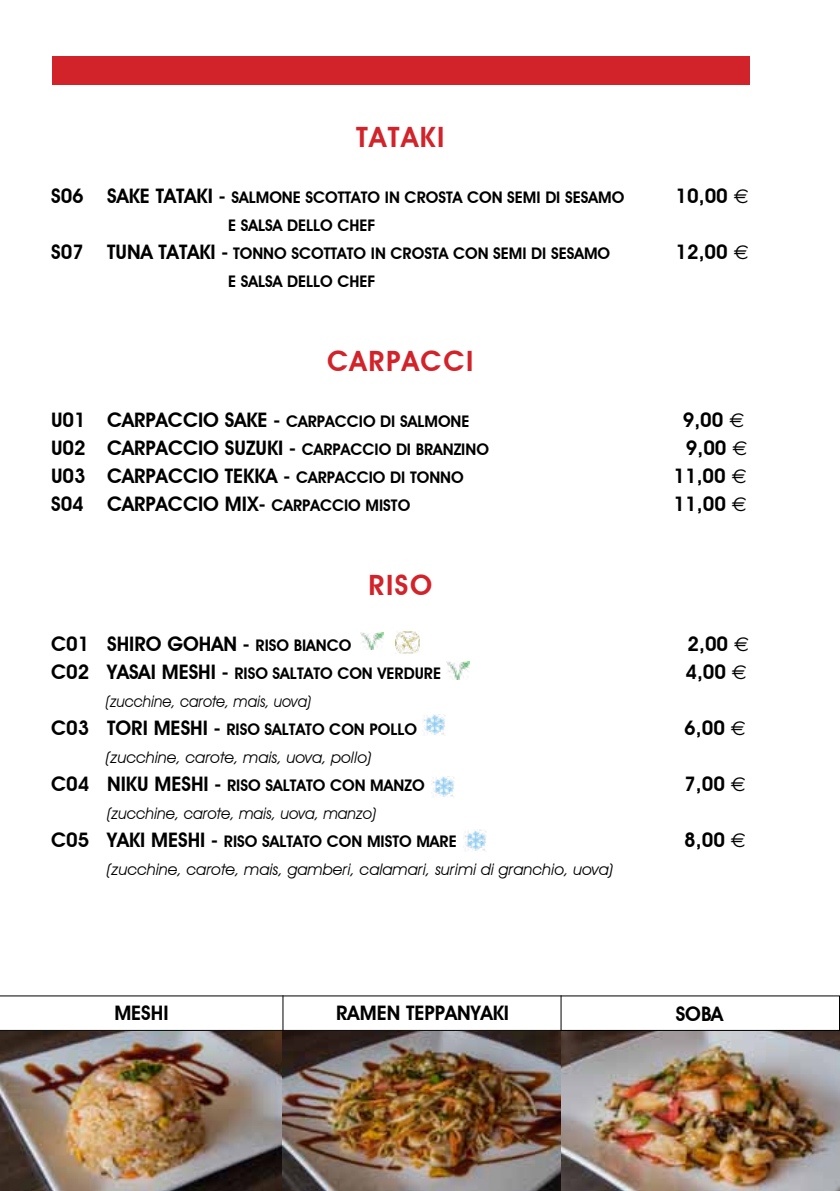
<style>
.page{position:relative;width:840px;height:1191px;background:#fff}
.page>*{position:absolute;margin:0;border:0;box-sizing:border-box;transform-origin:0 0}
.t1{font:600 28px "Avant Garde IT Cby BT";letter-spacing:.06em;color:#d2232a}
.t2{font:600 20px "Avant Garde IT Cby BT";color:#000}
.t3{font:600 16px/28px "Avant Garde IT Cby BT";color:#000}
.t4{font:italic 16px/28px "Avant Garde IT Cby BT";color:#000;text-align:center}
.t5{font:italic 16px/28px "Avant Garde IT Cby BT";color:#000;scale:.96 1}
.t6{font:italic 16px/28px "Avant Garde IT Cby BT";color:#000;scale:.93 1}
.s1{font-size:20px}
.s2{font-family:"Euro Sans";font-weight:400}
.s3{font-size:16px}
.s4{font-weight:600;font-style:normal;font-size:20px}
.s5{font-weight:600;font-style:normal}
</style>
<div class="page">
<img style="left:360px;top:632px;width:23px;height:18px">
<img style="left:395px;top:631px;width:24px;height:22px">
<img style="left:446px;top:662px;width:23px;height:17px">
<img style="left:422px;top:714px;width:23px;height:21px">
<img style="left:431px;top:776px;width:23px;height:21px">
<img style="left:463px;top:829px;width:23px;height:22px">
<img style="left:0;top:1031px;width:839px;height:160px">
<div style="left:52px;top:56px;width:696px;height:28px;background:#d2232a"></div>
<svg style="left:0;top:995px;width:839px;height:36px"></svg>
<hr style="left:282px;top:995px;width:1px;height:36px;background:#000">
<hr style="left:560px;top:995px;width:1px;height:36px;background:#000">
<h1 class="t1" style="left:356px;top:120px;width:90px">TATAKI</h1>
<p class="t3" style="left:51px;top:183px;width:574px"><span class="s1">S06 SAKE TATAKI -</span> SALMONE SCOTTATO IN CROSTA CON SEMI DI SESAMO</p>
<p class="t2" style="left:675px;top:184px;width:75px">10,00 <span class="s2">4</span></p>
<p class="t3" style="left:51px;top:211px;width:560px;text-indent:177px">E SALSA DELLO CHEF<br><span class="s1">S07 TUNA TATAKI -</span> TONNO SCOTTATO IN CROSTA CON SEMI DI SESAMO</p>
<p class="t2" style="left:675px;top:240px;width:75px">12,00 <span class="s2">4</span></p>
<p class="t3" style="left:228px;top:267px;width:148px">E SALSA DELLO CHEF</p>
<h1 class="t1" style="left:327px;top:344px;width:148px">CARPACCI</h1>
<p class="t3" style="left:51px;top:407px;width:419px"><span class="s1">U01 CARPACCIO SAKE -</span> CARPACCIO DI SALMONE</p>
<p class="t2" style="left:682px;top:408px;width:63px">9,00 <span class="s2">4</span></p>
<p class="t2" style="left:51px;top:436px;width:439px">U02 CARPACCIO SUZUKI - <span class="s3">CARPACCIO DI BRANZINO</span></p>
<p class="t2" style="left:685px;top:436px;width:63px">9,00 <span class="s2">4</span></p>
<p class="t2" style="left:51px;top:464px;width:414px">U03 CARPACCIO TEKKA - <span class="s3">CARPACCIO DI TONNO</span></p>
<p class="t2" style="left:673px;top:464px;width:75px">11,00 <span class="s2">4</span></p>
<p class="t2" style="left:51px;top:492px;width:360px">S04 CARPACCIO MIX- <span class="s3">CARPACCIO MISTO</span></p>
<p class="t2" style="left:673px;top:492px;width:75px">11,00 <span class="s2">4</span></p>
<h1 class="t1" style="left:368px;top:568px;width:65px">RISO</h1>
<p class="t2" style="left:51px;top:632px;width:301px">C01 SHIRO GOHAN - <span class="s3">RISO BIANCO</span></p>
<p class="t2" style="left:687px;top:632px;width:63px">2,00 <span class="s2">4</span></p>
<p class="t3" style="left:51px;top:659px;width:391px"><span class="s1">C02 YASAI MESHI -</span> RISO SALTATO CON VERDURE</p>
<p class="t2" style="left:685px;top:660px;width:63px">4,00 <span class="s2">4</span></p>
<p class="t6" style="left:51px;top:687px;width:395px;text-indent:55px">(zucchine, carote, mais, uova)<br><span class="s4">C03 TORI MESHI -</span> <span class="s5">RISO SALTATO CON POLLO</span></p>
<p class="t2" style="left:684px;top:716px;width:63px">6,00 <span class="s2">4</span></p>
<p class="t4" style="left:51px;top:743px;width:375px">(zucchine, carote, mais, uova, pollo)<br><span class="s4">C04 NIKU MESHI -</span> <span class="s5">RISO SALTATO CON MANZO</span></p>
<p class="t5" style="left:51px;top:799px;width:424px;text-indent:56px">(zucchine, carote, mais, uova, manzo)<br><span class="s4">C05 YAKI MESHI -</span> <span class="s5">RISO SALTATO CON MISTO MARE</span></p>
<p class="t4" style="left:107px;top:855px;width:507px">(zucchine, carote, mais, gamberi, calamari, surimi di granchio, uova)</p>
<p class="t2" style="left:684px;top:772px;width:63px">7,00 <span class="s2">4</span></p>
<p class="t2" style="left:684px;top:828px;width:63px">8,00 <span class="s2">4</span></p>
<p class="t2" style="left:114px;top:1001px;width:56px">MESHI</p>
<p class="t2" style="left:336px;top:1000px;width:174px">RAMEN TEPPANYAKI</p>
<p class="t2" style="left:675px;top:1001px;width:49px">SOBA</p>
</div>
